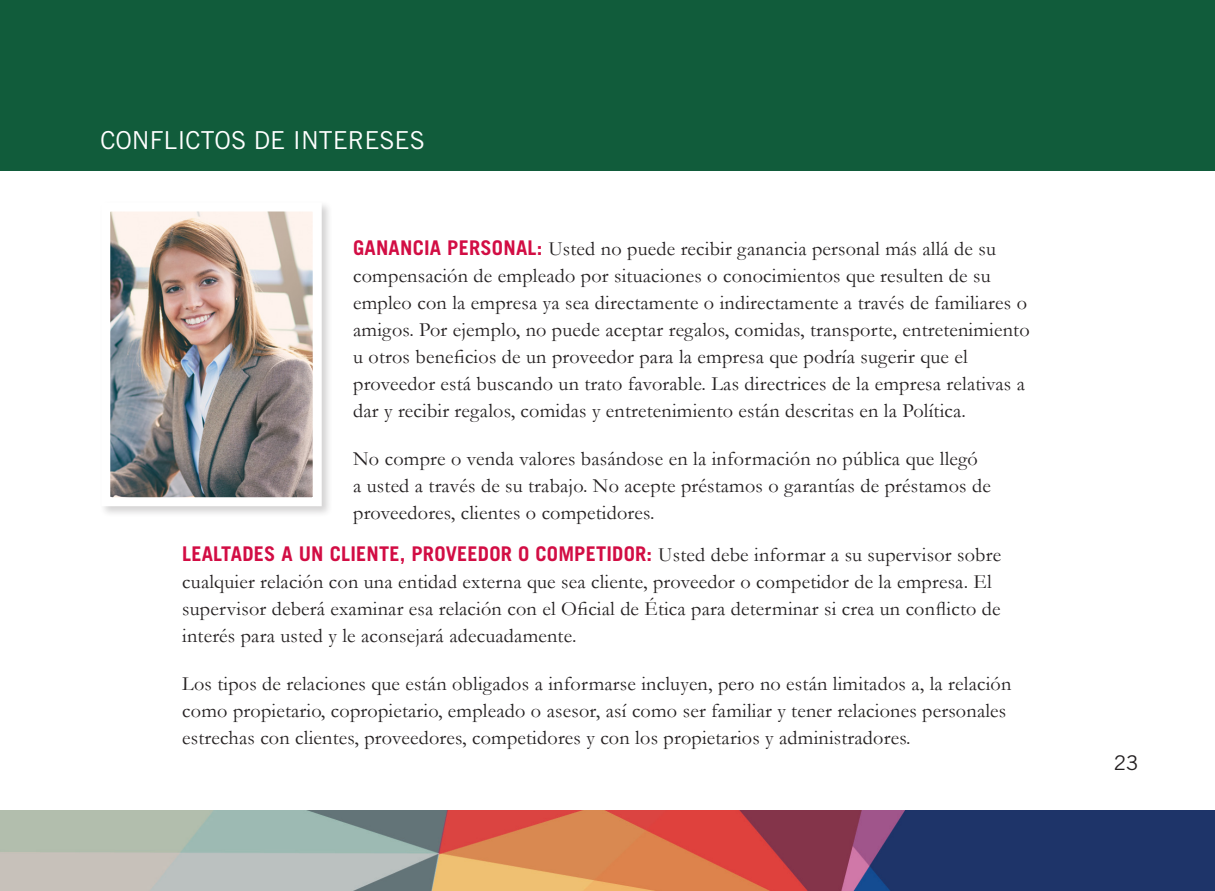
<style>
.page{position:relative;width:1215px;height:891px;background:#fff}
.page>*{position:absolute;margin:0;border:0;box-sizing:border-box;transform-origin:0 0}
.Title_page{font:24.75px "Trade Gothic LT Std";color:#fff}
.t1{font:20.25px/27px "Garamond";letter-spacing:.01em;color:#231f20}
.Title_page-2{font:20.25px "Trade Gothic LT Std";color:#231f20}
.s1{font-family:"Trade Gothic LT Std";font-weight:700;color:#d20d44}
</style>
<div class="page">
<div style="left:0;top:0;width:1215px;height:170px;background:#115c3b"></div>
<div style="left:99px;top:201px;width:234px;height:316px;background:#f3f3f3"></div>
<img style="left:99px;top:201px;width:227px;height:310px">
<img style="left:0;top:811px;width:1215px;height:80px">
<p class="Title_page" style="left:100px;top:125px;width:326px">CONFLICTOS DE INTERESES</p>
<p class="t1" style="left:353px;top:235px;width:678px"><span class="s1">GANANCIA PERSONAL:</span> Usted no puede recibir ganancia personal más allá de su compensación de empleado por situaciones o conocimientos que resulten de su empleo con la empresa ya sea directamente o indirectamente a través de familiares o amigos. Por ejemplo, no puede aceptar regalos, comidas, transporte, entretenimiento u otros beneficios de un proveedor para la empresa que podría sugerir que el proveedor está buscando un trato favorable. Las directrices de la empresa relativas a dar y recibir regalos, comidas y entretenimiento están descritas en la Política.</p>
<p class="t1" style="left:353px;top:445px;width:639px">No compre o venda valores basándose en la información no pública que llegó a usted a través de su trabajo. No acepte préstamos o garantías de préstamos de proveedores, clientes o competidores.</p>
<p class="t1" style="left:182px;top:541px;width:820px"><span class="s1">LEALTADES A UN CLIENTE, PROVEEDOR O COMPETIDOR:</span> Usted debe informar a su supervisor sobre cualquier relación con una entidad externa que sea cliente, proveedor o competidor de la empresa. El supervisor deberá examinar esa relación con el Oficial de Ética para determinar si crea un conflicto de interés para usted y le aconsejará adecuadamente.</p>
<p class="t1" style="left:182px;top:670px;width:831px">Los tipos de relaciones que están obligados a informarse incluyen, pero no están limitados a, la relación como propietario, copropietario, empleado o asesor, así como ser familiar y tener relaciones personales estrechas con clientes, proveedores, competidores y con los propietarios y administradores.</p>
<p class="Title_page-2" style="left:1114px;top:750px;width:26px">23</p>
</div>
